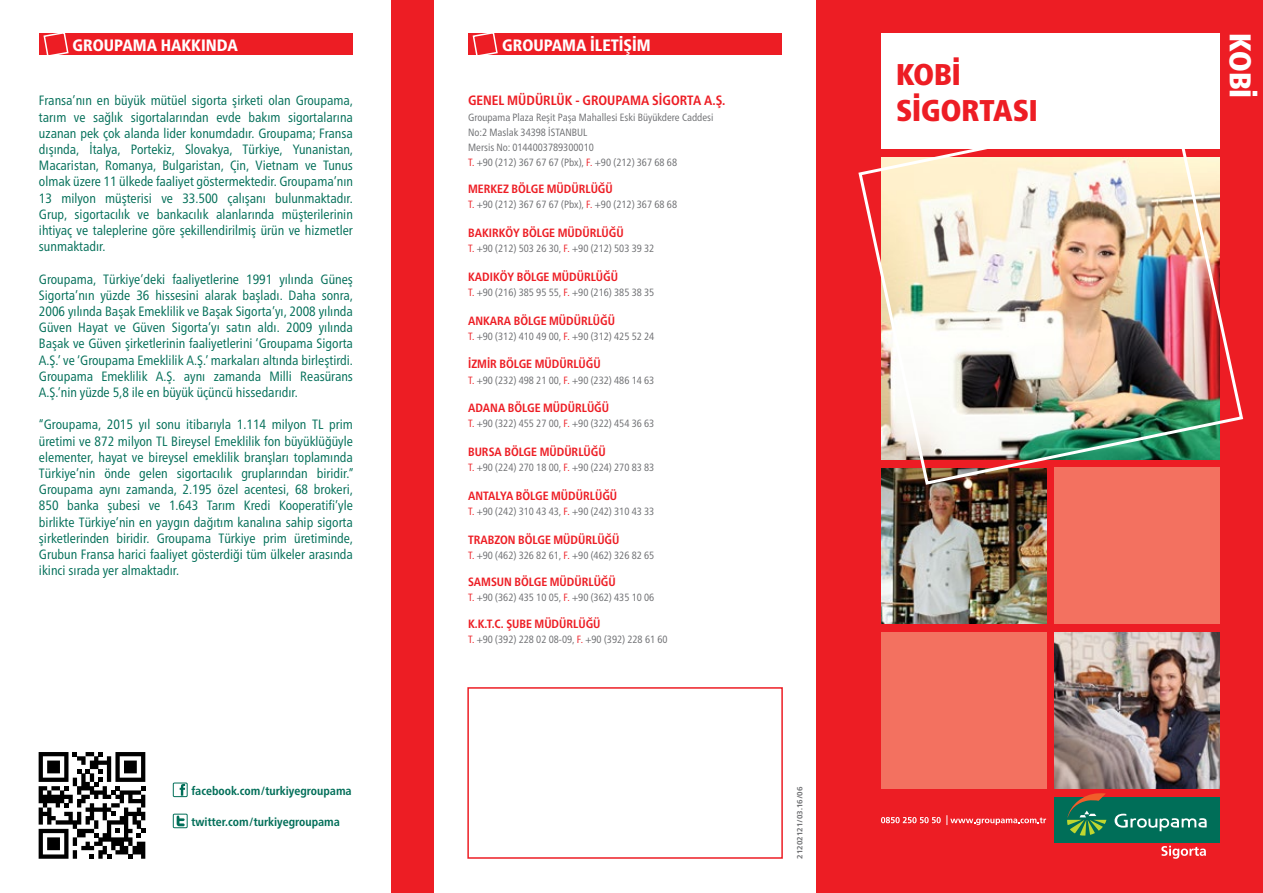
<style>
.page{position:relative;width:1263px;height:893px;background:#fff}
.page>*{position:absolute;margin:0;border:0;box-sizing:border-box;transform-origin:0 0}
.t1{font:900 condensed 30px/36px "Frutiger Neue LTW1 G";color:#ed1d24}
.t2{font:900 condensed 30px "Frutiger Neue LTW1 G";color:#fff}
.t3{font:800 condensed 16.5px "Frutiger Neue LTW1 G";color:#fff}
.t4{font:condensed 13.5px/16.2px "Frutiger Neue LTW1 G";color:#006e58;text-align:justify}
.t5{font:700 condensed 13.5px "Frutiger Neue LTW1 G";color:#ed1d24}
.t6{font:700 condensed 12px "Frutiger Neue LTW1 G";color:#ed1d24}
.t7{font:700 condensed 12px "Frutiger Neue LTW1 G";color:#006e58}
.t8{font:condensed 10.5px/15.1px "Frutiger Neue LTW1 G";color:#6d6e71}
.t9{font:700 7.5px "Frutiger Neue LTW1 G";color:#6d6e71}
.s1{color:#ed1d24}
</style>
<div class="page">
<div style="left:816px;top:0;width:447px;height:893px;background:#ed1d24"></div>
<div style="left:391px;top:0;width:43px;height:893px;background:#ed1d24"></div>
<div style="left:468px;top:33px;width:314px;height:22px;background:#ed1d24"></div>
<div style="left:467px;top:687px;width:316px;height:172px;border:2px solid #ed1d24"></div>
<div style="left:39px;top:33px;width:314px;height:22px;background:#ed1d24"></div>
<div style="left:173px;top:814px;width:14px;height:14px;border:1px solid #006e58"></div>
<svg style="left:177px;top:816px;width:8px;height:10px"></svg>
<div style="left:173px;top:783px;width:14px;height:14px;border:1px solid #006e58"></div>
<svg style="left:180px;top:784px;width:5px;height:12px"></svg>
<svg style="left:39px;top:752px;width:106px;height:107px"></svg>
<svg style="left:881px;top:817px;width:60px;height:6px"></svg>
<svg style="left:947px;top:815px;width:99px;height:10px"></svg>
<svg style="left:1161px;top:846px;width:45px;height:13px"></svg>
<div style="left:1054px;top:797px;width:166px;height:46px;background:#006e58"></div>
<svg style="left:1114px;top:814px;width:92px;height:17px"></svg>
<svg style="left:1067px;top:793px;width:39px;height:43px"></svg>
<div style="left:1054px;top:468px;width:166px;height:156px;background:#f37160"></div>
<div style="left:881px;top:632px;width:165px;height:157px;background:#f37160"></div>
<img style="left:881px;top:487px;width:165px;height:137px">
<img style="left:1054px;top:632px;width:166px;height:157px">
<img style="left:858px;top:149px;width:386px;height:338px">
<div style="left:881px;top:33px;width:339px;height:116px;background:#fff"></div>
<svg style="left:472px;top:33px;width:26px;height:22px"></svg>
<svg style="left:43px;top:33px;width:26px;height:22px"></svg>
<p class="t3" style="left:73px;top:35px;width:167px">GROUPAMA HAKKINDA</p>
<p class="t4" style="left:39px;top:93px;width:315px">Fransa’nın en büyük mütüel sigorta şirketi olan Groupama, tarım ve sağlık sigortalarından evde bakım sigortalarına uzanan pek çok alanda lider konumdadır. Groupama; Fransa dışında, İtalya, Portekiz, Slovakya, Türkiye, Yunanistan, Macaristan, Romanya, Bulgaristan, Çin, Vietnam ve Tunus olmak üzere 11 ülkede faaliyet göstermektedir. Groupama’nın 13 milyon müşterisi ve 33.500 çalışanı bulunmaktadır.<br>Grup, sigortacılık ve bankacılık alanlarında müşterilerinin ihtiyaç ve taleplerine göre şekillendirilmiş ürün ve hizmetler sunmaktadır.</p>
<p class="t4" style="left:39px;top:271px;width:315px">Groupama, Türkiye’deki faaliyetlerine 1991 yılında Güneş Sigorta’nın yüzde 36 hissesini alarak başladı. Daha sonra, 2006 yılında Başak Emeklilik ve Başak Sigorta’yı, 2008 yılında Güven Hayat ve Güven Sigorta’yı satın aldı. 2009 yılında Başak ve Güven şirketlerinin faaliyetlerini ‘Groupama Sigorta A.Ş.’ ve ‘Groupama Emeklilik A.Ş.’ markaları altında birleştirdi.<br>Groupama Emeklilik A.Ş. aynı zamanda Milli Reasürans A.Ş.’nin yüzde 5,8 ile en büyük üçüncü hissedarıdır.</p>
<p class="t4" style="left:39px;top:417px;width:316px">“Groupama, 2015 yıl sonu itibarıyla 1.114 milyon TL prim üretimi ve 872 milyon TL Bireysel Emeklilik fon büyüklüğüyle elementer, hayat ve bireysel emeklilik branşları toplamında Türkiye’nin önde gelen sigortacılık gruplarından biridir.” Groupama aynı zamanda, 2.195 özel acentesi, 68 brokeri, 850 banka şubesi ve 1.643 Tarım Kredi Kooperatifi’yle birlikte Türkiye’nin en yaygın dağıtım kanalına sahip sigorta şirketlerinden biridir. Groupama Türkiye prim üretiminde, Grubun Fransa harici faaliyet gösterdiği tüm ülkeler arasında ikinci sırada yer almaktadır.</p>
<p class="t7" style="left:192px;top:784px;width:162px">facebook.com/turkiyegroupama</p>
<p class="t7" style="left:192px;top:814px;width:150px">twitter.com/turkiyegroupama</p>
<p class="t3" style="left:502px;top:35px;width:150px">GROUPAMA İLETİŞİM</p>
<p class="t5" style="left:468px;top:93px;width:259px">GENEL MÜDÜRLÜK - GROUPAMA SİGORTA A.Ş.</p>
<p class="t8" style="left:468px;top:109px;width:247px">Groupama Plaza Reşit Paşa Mahallesi Eski Büyükdere Caddesi No:2 Maslak 34398 İSTANBUL<br>Mersis No: 0144003789300010<br><span class="s1">T.</span> +90 (212) 367 67 67 (Pbx), <span class="s1">F.</span> +90 (212) 367 68 68</p>
<p class="t6" style="left:468px;top:182px;width:146px">MERKEZ BÖLGE MÜDÜRLÜĞÜ</p>
<p class="t8" style="left:468px;top:197px;width:210px"><span class="s1">T.</span> +90 (212) 367 67 67 (Pbx), <span class="s1">F.</span> +90 (212) 367 68 68</p>
<p class="t6" style="left:468px;top:226px;width:157px">BAKIRKÖY BÖLGE MÜDÜRLÜĞÜ</p>
<p class="t8" style="left:468px;top:241px;width:188px"><span class="s1">T.</span> +90 (212) 503 26 30, <span class="s1">F.</span> +90 (212) 503 39 32</p>
<p class="t6" style="left:468px;top:269px;width:151px">KADIKÖY BÖLGE MÜDÜRLÜĞÜ</p>
<p class="t8" style="left:468px;top:285px;width:188px"><span class="s1">T.</span> +90 (216) 385 95 55, <span class="s1">F.</span> +90 (216) 385 38 35</p>
<p class="t6" style="left:468px;top:313px;width:148px">ANKARA BÖLGE MÜDÜRLÜĞÜ</p>
<p class="t8" style="left:468px;top:328px;width:188px"><span class="s1">T.</span> +90 (312) 410 49 00, <span class="s1">F.</span> +90 (312) 425 52 24</p>
<p class="t6" style="left:468px;top:357px;width:134px">İZMİR BÖLGE MÜDÜRLÜĞÜ</p>
<p class="t8" style="left:468px;top:372px;width:188px"><span class="s1">T.</span> +90 (232) 498 21 00, <span class="s1">F.</span> +90 (232) 486 14 63</p>
<p class="t6" style="left:468px;top:401px;width:143px">ADANA BÖLGE MÜDÜRLÜĞÜ</p>
<p class="t8" style="left:468px;top:416px;width:188px"><span class="s1">T.</span> +90 (322) 455 27 00, <span class="s1">F.</span> +90 (322) 454 36 63</p>
<p class="t6" style="left:468px;top:445px;width:139px">BURSA BÖLGE MÜDÜRLÜĞÜ</p>
<p class="t8" style="left:468px;top:460px;width:188px"><span class="s1">T.</span> +90 (224) 270 18 00, <span class="s1">F.</span> +90 (224) 270 83 83</p>
<p class="t6" style="left:468px;top:489px;width:151px">ANTALYA BÖLGE MÜDÜRLÜĞÜ</p>
<p class="t8" style="left:468px;top:504px;width:188px"><span class="s1">T.</span> +90 (242) 310 43 43, <span class="s1">F.</span> +90 (242) 310 43 33</p>
<p class="t6" style="left:468px;top:532px;width:153px">TRABZON BÖLGE MÜDÜRLÜĞÜ</p>
<p class="t8" style="left:468px;top:548px;width:188px"><span class="s1">T.</span> +90 (462) 326 82 61, <span class="s1">F.</span> +90 (462) 326 82 65</p>
<p class="t6" style="left:468px;top:574px;width:149px">SAMSUN BÖLGE MÜDÜRLÜĞÜ</p>
<p class="t8" style="left:468px;top:590px;width:188px"><span class="s1">T.</span> +90 (362) 435 10 05, <span class="s1">F.</span> +90 (362) 435 10 06</p>
<p class="t6" style="left:468px;top:616px;width:134px">K.K.T.C. ŞUBE MÜDÜRLÜĞÜ</p>
<p class="t8" style="left:468px;top:632px;width:201px"><span class="s1">T.</span> +90 (392) 228 02 08-09, <span class="s1">F.</span> +90 (392) 228 61 60</p>
<p class="t9" style="left:795px;top:859px;width:74px;rotate:-90deg">21202121/03.16/06</p>
<h1 class="t1" style="left:896px;top:56px;width:143px">KOBİ<br>SİGORTASI</h1>
<h1 class="t2" style="left:1258px;top:33px;width:66px;rotate:90deg">KOBİ</h1>
</div>
